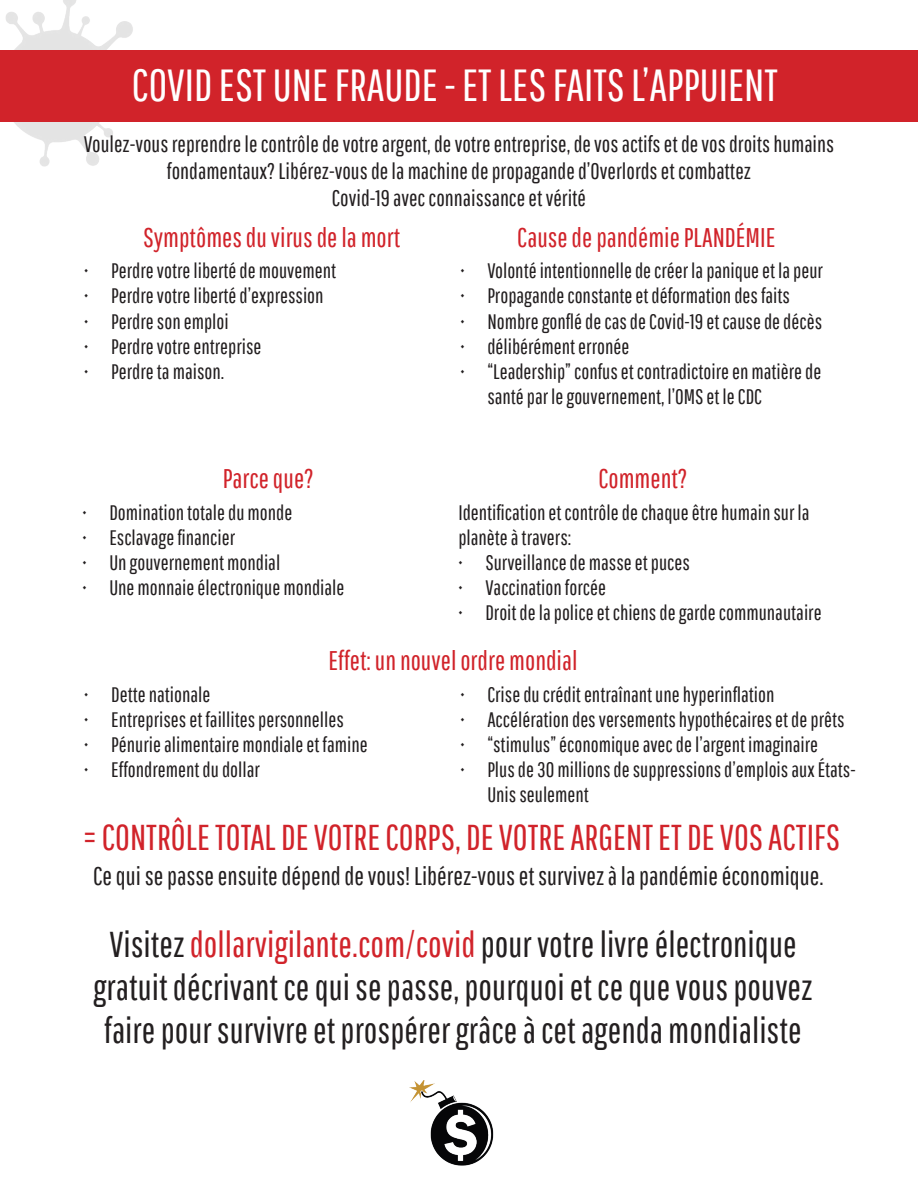
<style>
.page{position:relative;width:918px;height:1188px;background:#fff}
.page>*{position:absolute;margin:0;border:0;box-sizing:border-box;transform-origin:0 0}
.t1{font:45px "Pathway Gothic One";color:#fff}
.t2{font:36px/43.2px "Pathway Gothic One";color:#231f20;text-align:center}
.t3{font:36px "Pathway Gothic One";color:#d1232a}
.t4{font:27px "Pathway Gothic One";color:#d1232a}
.t5{font:25.5px "Pathway Gothic One";color:#231f20}
.t6{font:22.5px/27px "Pathway Gothic One";color:#231f20;text-align:center}
.t7{font:21px/25.2px "Pathway Gothic One";color:#231f20}
.s1{color:#d1232a}
</style>
<div class="page">
<img style="left:6px;top:0;width:127px;height:167px">
<div style="left:0;top:50px;width:918px;height:72px;background:#d1232a"></div>
<img style="left:410px;top:1080px;width:84px;height:86px">
<h1 class="t1" style="left:132px;top:58px;width:648px">COVID EST UNE FRAUDE - ET LES FAITS L’APPUIENT</h1>
<p class="t6" style="left:84px;top:130px;width:752px">Voulez-vous reprendre le contrôle de votre argent, de votre entreprise, de vos actifs et de vos droits humains fondamentaux? Libérez-vous de la machine de propagande d’Overlords et combattez<br>Covid-19 avec connaissance et vérité</p>
<p class="t4" style="left:143px;top:221px;width:259px">Symptômes du virus de la mort</p>
<p class="t4" style="left:517px;top:221px;width:260px">Cause de pandémie PLANDÉMIE</p>
<p class="t7" style="left:84px;top:258px;width:253px">• Perdre votre liberté de mouvement</p>
<p class="t7" style="left:84px;top:283px;width:241px">• Perdre votre liberté d’expression</p>
<p class="t7" style="left:84px;top:308px;width:146px">• Perdre son emploi</p>
<p class="t7" style="left:84px;top:333px;width:179px">• Perdre votre entreprise</p>
<p class="t7" style="left:84px;top:359px;width:141px">• Perdre ta maison.</p>
<p class="t7" style="left:460px;top:258px;width:364px">• Volonté intentionnelle de créer la panique et la peur</p>
<p class="t7" style="left:460px;top:283px;width:331px">• Propagande constante et déformation des faits</p>
<p class="t7" style="left:460px;top:308px;width:363px">• Nombre gonflé de cas de Covid-19 et cause de décès</p>
<p class="t7" style="left:460px;top:333px;width:170px">• délibérément erronée</p>
<p class="t7" style="left:487px;top:359px;width:335px;text-indent:-27px">• “Leadership” confus et contradictoire en matière de santé par le gouvernement, l’OMS et le CDC</p>
<p class="t4" style="left:223px;top:462px;width:93px">Parce que?</p>
<p class="t4" style="left:598px;top:462px;width:91px">Comment?</p>
<p class="t7" style="left:82px;top:499px;width:212px">• Domination totale du monde</p>
<p class="t7" style="left:82px;top:524px;width:154px">• Esclavage financier</p>
<p class="t7" style="left:82px;top:549px;width:199px">• Un gouvernement mondial</p>
<p class="t7" style="left:82px;top:575px;width:264px">• Une monnaie électronique mondiale</p>
<p class="t7" style="left:458px;top:499px;width:353px">Identification et contrôle de chaque être humain sur la planète à travers:</p>
<p class="t7" style="left:458px;top:549px;width:233px">• Surveillance de masse et puces</p>
<p class="t7" style="left:458px;top:575px;width:149px">• Vaccination forcée</p>
<p class="t7" style="left:458px;top:600px;width:365px">• Droit de la police et chiens de garde communautaire</p>
<p class="t4" style="left:328px;top:644px;width:251px">Effet: un nouvel ordre mondial</p>
<p class="t7" style="left:460px;top:681px;width:316px">• Crise du crédit entraînant une hyperinflation</p>
<p class="t7" style="left:460px;top:706px;width:386px">• Accélération des versements hypothécaires et de prêts</p>
<p class="t7" style="left:460px;top:732px;width:359px">• “stimulus” économique avec de l’argent imaginaire</p>
<p class="t7" style="left:487px;top:757px;width:370px;text-indent:-27px">• Plus de 30 millions de suppressions d’emplois aux États-<br>Unis seulement</p>
<h2 class="t3" style="left:83px;top:816px;width:759px">= CONTRÔLE TOTAL DE VOTRE CORPS, DE VOTRE ARGENT ET DE VOS ACTIFS</h2>
<p class="t5" style="left:93px;top:860px;width:732px">Ce qui se passe ensuite dépend de vous! Libérez-vous et survivez à la pandémie économique.</p>
<p class="t7" style="left:84px;top:681px;width:128px">• Dette nationale</p>
<p class="t7" style="left:84px;top:706px;width:261px">• Entreprises et faillites personnelles</p>
<p class="t7" style="left:84px;top:732px;width:285px">• Pénurie alimentaire mondiale et famine</p>
<p class="t7" style="left:84px;top:757px;width:177px">• Effondrement du dollar</p>
<h2 class="t2" style="left:93px;top:922px;width:721px">Visitez <span class="s1">dollarvigilante.com/covid</span> pour votre livre électronique gratuit décrivant ce qui se passe, pourquoi et ce que vous pouvez faire pour survivre et prospérer grâce à cet agenda mondialiste</h2>
</div>
